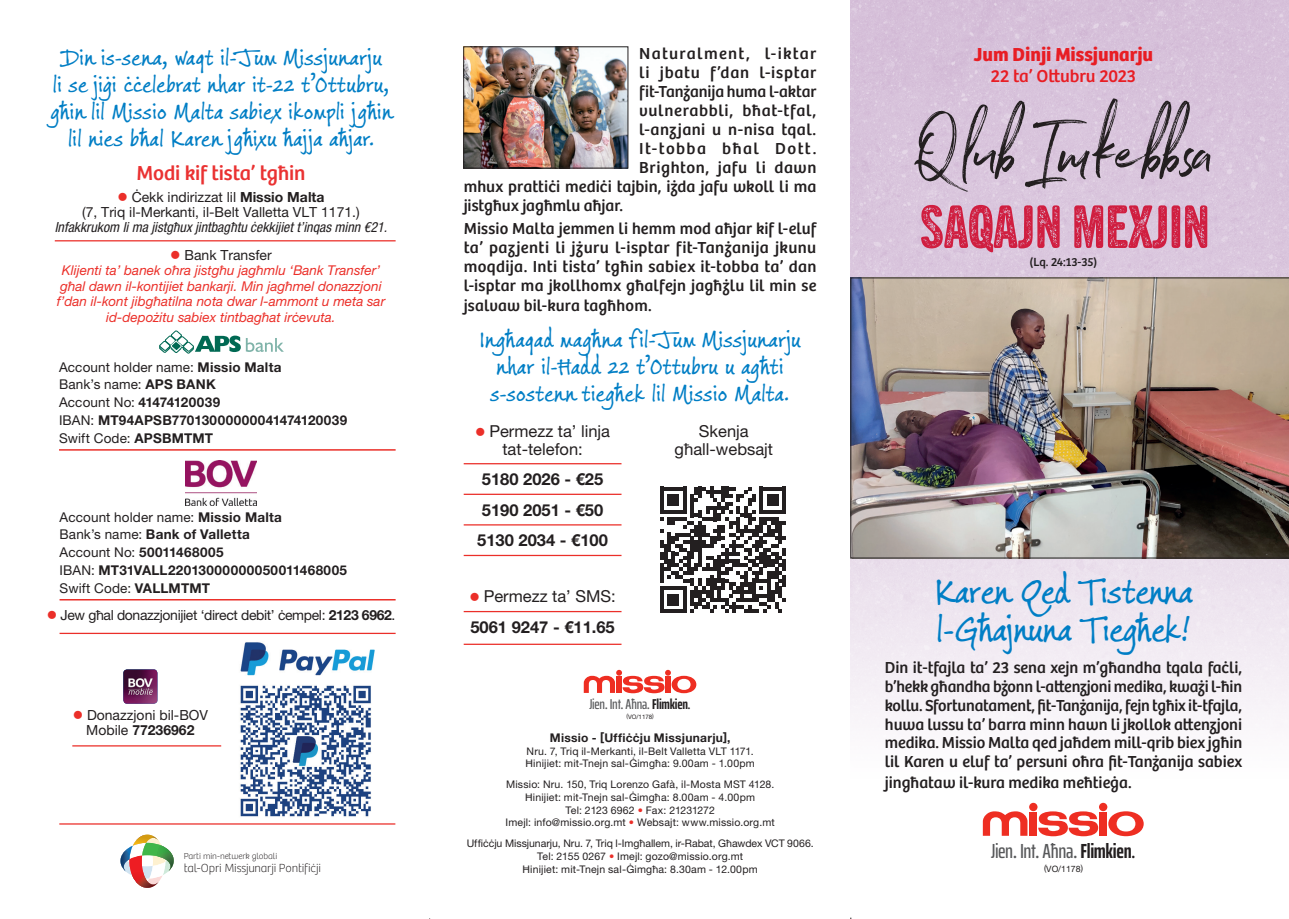
<style>
.page{position:relative;width:1289px;height:919px;background:#fff}
.page>*{position:absolute;margin:0;border:0;box-sizing:border-box;transform-origin:0 0}
.t1{font:84.6px "Northwell Alt";color:#231f20}
.t2{font:59.25px "Trade Gothic Next SR Rust Hv Cm";color:#d01e40}
.t3{font:37.5px/37.5px "Fords Folly";color:#007ec5}
.t4{font:24px/27px "Fords Folly";letter-spacing:.02em;color:#007ec5;text-align:center}
.t5{font:21px "Bree";letter-spacing:-.005em;color:#ea3232}
.t6{font:500 extra-condensed 20.4px "Saira";letter-spacing:-.02em;color:#57585a}
.t7{font:700 19.5px "Bree";color:#e81d24}
.t8{font:18px "Bree";color:#e81d24}
.t9{font:16.5px/18.9px "Bree";letter-spacing:.01em;color:#231f20;text-align:justify}
.t10{font:700 16.5px/30.6px "Helvetica Neue LT Pro";color:#231f20}
.t11{font:16.5px/17.9px "Helvetica Neue LT Pro";color:#231f20;text-align:center}
.t12{font:16.5px "Bree";letter-spacing:.04em;color:#231f20}
.t13{font:16.5px "Bree";letter-spacing:.045em;color:#231f20}
.t14{font:16.5px "Bree";letter-spacing:.075em;color:#231f20}
.t15{font:16.5px "Bree";letter-spacing:.03em;color:#231f20}
.t16{font:16.5px "Bree";letter-spacing:.085em;color:#231f20}
.t17{font:500 extra-condensed 14.25px "Saira";letter-spacing:-.02em;color:#57585a}
.t18{font:13.95px/15px "Helvetica Neue LT Pro";color:#231f20;text-align:center}
.t19{font:italic condensed 13.95px "Helvetica Neue LT Pro";color:#231f20}
.t20{font:13.95px "Helvetica Neue LT Pro";letter-spacing:-.025em;color:#231f20}
.t21{font:700 13.5px/17.7px "Helvetica Neue LT Pro";letter-spacing:.02em;color:#231f20}
.t22{font:italic 13.5px/15.8px "Helvetica Neue LT Pro";color:#eb2f29;text-align:center}
.t23{font:100 12.15px "Bree";letter-spacing:-.015em;color:#231f20}
.t24{font:12.15px "Bree";letter-spacing:-.025em;color:#231f20}
.t25{font:700 12px "Helvetica Neue LT Pro";letter-spacing:.02em;color:#231f20}
.t26{font:10.5px/12.6px "Helvetica Neue LT Pro";letter-spacing:.015em;color:#231f20;text-align:center}
.t27{font:100 9px "Bree";letter-spacing:-.01em;color:#231f20}
.t28{font:8.7px "Helvetica Neue LT Pro";color:#231f20}
.t29{font:6.15px "Helvetica Neue LT Pro";color:#231f20}
.s1{color:#eb2f29}
.s2{font-weight:700}
.s3{font-weight:400}
.s4{font-family:"Myriad Pro";font-weight:400;font-stretch:normal}
.s5{font-weight:700;color:#231f20}
.s6{font-family:"Myriad Pro";font-weight:400;font-stretch:normal;color:#231f20}
</style>
<div class="page">
<img style="left:850px;top:0;width:438px;height:918px">
<hr style="left:60px;top:632px;width:335px;height:2px;background:#eb2f29">
<img style="left:850px;top:278px;width:438px;height:280px">
<div style="left:1029px;top:812px;width:8px;height:23px;background:#ee2e22"></div>
<svg style="left:1038px;top:811px;width:60px;height:25px"></svg>
<svg style="left:1108px;top:811px;width:35px;height:25px"></svg>
<div style="left:1029px;top:802px;width:8px;height:9px;background:#ee2e22;border-radius:50%"></div>
<svg style="left:1098px;top:802px;width:9px;height:9px"></svg>
<div style="left:1099px;top:812px;width:8px;height:23px;background:#ee2e22"></div>
<svg style="left:982px;top:811px;width:45px;height:24px"></svg>
<hr style="left:55px;top:240px;width:340px;height:1px;background:#eb2f29">
<hr style="left:60px;top:599px;width:335px;height:1px;background:#eb2f29">
<hr style="left:59px;top:449px;width:336px;height:1px;background:#eb2f29">
<svg style="left:159px;top:331px;width:125px;height:22px"></svg>
<img style="left:186px;top:460px;width:70px;height:45px">
<hr style="left:72px;top:745px;width:149px;height:1px;background:#eb2f29">
<img style="left:123px;top:669px;width:34px;height:34px">
<svg style="left:120px;top:834px;width:54px;height:53px"></svg>
<hr style="left:59px;top:823px;width:336px;height:1px;background:#eb2f29">
<img style="left:240px;top:642px;width:135px;height:175px">
<svg style="left:583px;top:669px;width:113px;height:24px"></svg>
<img style="left:465px;top:48px;width:161px;height:118px">
<div style="left:463px;top:46px;width:165px;height:122px;border:1px solid #231f20"></div>
<hr style="left:463px;top:463px;width:158px;height:1px;background:#eb2f29">
<hr style="left:463px;top:493px;width:158px;height:2px;background:#eb2f29">
<hr style="left:463px;top:524px;width:158px;height:1px;background:#eb2f29">
<hr style="left:463px;top:554px;width:158px;height:2px;background:#eb2f29">
<hr style="left:463px;top:611px;width:158px;height:1px;background:#eb2f29">
<hr style="left:463px;top:643px;width:158px;height:2px;background:#eb2f29">
<svg style="left:660px;top:486px;width:126px;height:127px"></svg>
<h3 class="t4" style="left:51px;top:45px;width:342px">Din is‑sena, waqt il‑Jum Missjunarju<br>li se jiġi ċċelebrat nhar it‑22 t’Ottubru, għin lil Missio Malta sabiex ikompli jgħin lil nies bħal Karen jgħixu ħajja aħjar.</h3>
<p class="t5" style="left:136px;top:161px;width:170px">Modi kif tista’ tgħin</p>
<p class="t18" style="left:82px;top:189px;width:279px"><span class="s1">●</span> Ċekk indirizzat lil <span class="s2">Missio Malta<br></span>(7, Triq il‑Merkanti, il‑Belt Valletta VLT 1171.)</p>
<p class="t19" style="left:55px;top:219px;width:334px">Infakkrukom li ma jistgħux jintbagħtu ċekkijiet t’inqas minn €21.</p>
<p class="t18" style="left:170px;top:247px;width:103px"><span class="s1">●</span> Bank Transfer</p>
<p class="t22" style="left:57px;top:262px;width:330px">Klijenti ta’ banek oħra jistgħu jagħmlu ‘Bank Transfer’ għal dawn il‑kontijiet bankarji. Min jagħmel donazzjoni f’dan il‑kont jibgħatilna nota dwar l‑ammont u meta sar id‑depożitu sabiex tintbagħat irċevuta.</p>
<p class="t21" style="left:59px;top:358px;width:290px"><span class="s3">Account holder name:</span> Missio Malta<br><span class="s3">Bank’s name:</span> APS BANK<br><span class="s3">Account No:</span> 41474120039<br><span class="s3">IBAN:</span> MT94APSB77013000000041474120039<br><span class="s3">Swift Code:</span> APSBMTMT</p>
<p class="t21" style="left:60px;top:507px;width:289px"><span class="s3">Account holder name:</span> Missio Malta<br><span class="s3">Bank’s name:</span> Bank of Valletta<br><span class="s3">Account No:</span> 50011468005<br><span class="s3">IBAN:</span> MT31VALL22013000000050011468005<br><span class="s3">Swift Code:</span> VALLMTMT</p>
<p class="t20" style="left:47px;top:606px;width:350px"><span class="s1">●</span> Jew għal donazzjonijiet ‘direct debit’ ċempel: <span class="s2">2123 6962</span>.</p>
<p class="t18" style="left:73px;top:706px;width:137px"><span class="s1">●</span> Donazzjoni bil‑BOV<br>Mobile <span class="s2">77236962</span></p>
<p class="t27" style="left:184px;top:850px;width:95px">Parti min-netwerk globali</p>
<p class="t23" style="left:184px;top:861px;width:139px">tal-Opri Missjunarji Pontifiċji</p>
<p class="t14" style="left:639px;top:44px;width:179px">Naturalment, l‑iktar</p>
<p class="t13" style="left:639px;top:62px;width:178px">li jbatu f’dan l‑isptar</p>
<p class="t9" style="left:639px;top:82px;width:179px">fit‑Tanżanija huma l‑aktar</p>
<p class="t12" style="left:639px;top:100px;width:178px">vulnerabbli, bħat‑tfal,</p>
<p class="t9" style="left:639px;top:120px;width:178px">l‑anzjani u n‑nisa tqal.</p>
<p class="t16" style="left:639px;top:138px;width:178px">It‑tobba bħal Dott.</p>
<p class="t15" style="left:639px;top:157px;width:179px">Brighton, jafu li dawn</p>
<p class="t9" style="left:463px;top:177px;width:354px">mhux prattiċi mediċi tajbin, iżda jafu wkoll li ma</p>
<p class="t9" style="left:463px;top:196px;width:161px">jistgħux jagħmlu aħjar.</p>
<p class="t9" style="left:463px;top:219px;width:354px">Missio Malta jemmen li hemm mod aħjar kif l‑eluf ta’ pazjenti li jżuru l‑isptar fit‑Tanżanija jkunu moqdija. Inti tista’ tgħin sabiex it‑tobba ta’ dan l‑isptar ma jkollhomx għalfejn jagħżlu lil min se</p>
<p class="t9" style="left:463px;top:297px;width:189px">jsalvaw bil‑kura tagħhom.</p>
<h3 class="t4" style="left:479px;top:327px;width:323px">Ingħaqad magħna fil‑Jum Missjunarju nhar il‑Ħadd 22 t’Ottubru u agħti s‑sostenn tiegħek lil Missio Malta.</h3>
<p class="t11" style="left:475px;top:421px;width:136px"><span class="s1">●</span> Permezz ta’ linja tat‑telefon:</p>
<p class="t10" style="left:477px;top:463px;width:132px">5180 2026 ‑ €25<br>5190 2051 ‑ €50<br>5130 2034 ‑ €100</p>
<p class="t10" style="left:469px;top:581px;width:148px"><span class="s1">●</span> <span class="s3">Permezz ta’ SMS:<br></span>5061 9247 ‑ €11.65</p>
<p class="t11" style="left:674px;top:422px;width:100px">Skenja għall-websajt</p>
<p class="t17" style="left:589px;top:693px;width:103px">Jien<span class="s4">.</span> Int<span class="s4">.</span> Aħna<span class="s4">.</span> <span class="s5">Flimkien</span><span class="s6">.</span></p>
<p class="t29" style="left:626px;top:712px;width:29px">(VO/1178)</p>
<p class="t25" style="left:550px;top:730px;width:182px">Missio ‑ [Uffiċċju Missjunarju],</p>
<p class="t26" style="left:525px;top:744px;width:231px;text-align:left">Nru. 7, Triq il‑Merkanti, il‑Belt Valletta VLT 1171.<br>Ħinijiet: mit‑Tnejn sal‑Ġimgħa: 9.00am ‑ 1.00pm</p>
<p class="t26" style="left:505px;top:778px;width:271px">Missio: Nru. 150, Triq Lorenzo Gafà, il‑Mosta MST 4128.<br>Ħinijiet: mit‑Tnejn sal‑Ġimgħa: 8.00am ‑ 4.00pm<br>Tel: 2123 6962 <span class="s1">•</span> Fax: 21231272<br>Imejl: info@missio.org.mt <span class="s1">•</span> Websajt: www.missio.org.mt</p>
<p class="t26" style="left:467px;top:837px;width:348px">Uffiċċju Missjunarju, Nru. 7, Triq l‑Imgħallem, ir‑Rabat, Għawdex VCT 9066.<br>Tel: 2155 0267 <span class="s1">•</span> Imejl: gozo@missio.org.mt<br>Ħinijiet: mit‑Tnejn sal‑Ġimgħa: 8.30am ‑ 12.00pm</p>
<p class="t7" style="left:973px;top:43px;width:181px">Jum Dinji Missjunarju</p>
<p class="t8" style="left:990px;top:66px;width:147px">22 ta’ Ottubru 2023</p>
<h1 class="t1" style="left:913px;top:90px;width:305px">Qlub Imkebbsa</h1>
<h2 class="t2" style="left:920px;top:187px;width:291px">SAQAJN MEXJIN</h2>
<p class="t24" style="left:1029px;top:254px;width:69px">(Lq. 24:13‑35)</p>
<h3 class="t3" style="left:934px;top:574px;width:260px">Karen Qed Tistenna l‑Għajnuna Tiegħek!</h3>
<p class="t9" style="left:884px;top:657px;width:359px">Din it‑tfajla ta’ 23 sena xejn m’għandha tqala faċli, b’hekk għandha bżonn l‑attenzjoni medika, kważi l‑ħin kollu. Sfortunatament, fit‑Tanżanija, fejn tgħix it‑tfajla, huwa lussu ta’ barra minn hawn li jkollok attenzjoni medika. Missio Malta qed jaħdem mill‑qrib biex jgħin lil Karen u eluf ta’ persuni oħra fit‑Tanżanija sabiex</p>
<p class="t9" style="left:884px;top:773px;width:248px">jingħataw il‑kura medika meħtieġa.</p>
<p class="t6" style="left:991px;top:835px;width:146px">Jien<span class="s4">.</span> Int<span class="s4">.</span> Aħna<span class="s4">.</span> <span class="s5">Flimkien</span><span class="s6">.</span></p>
<p class="t28" style="left:1044px;top:864px;width:40px">(VO/1178)</p>
</div>
